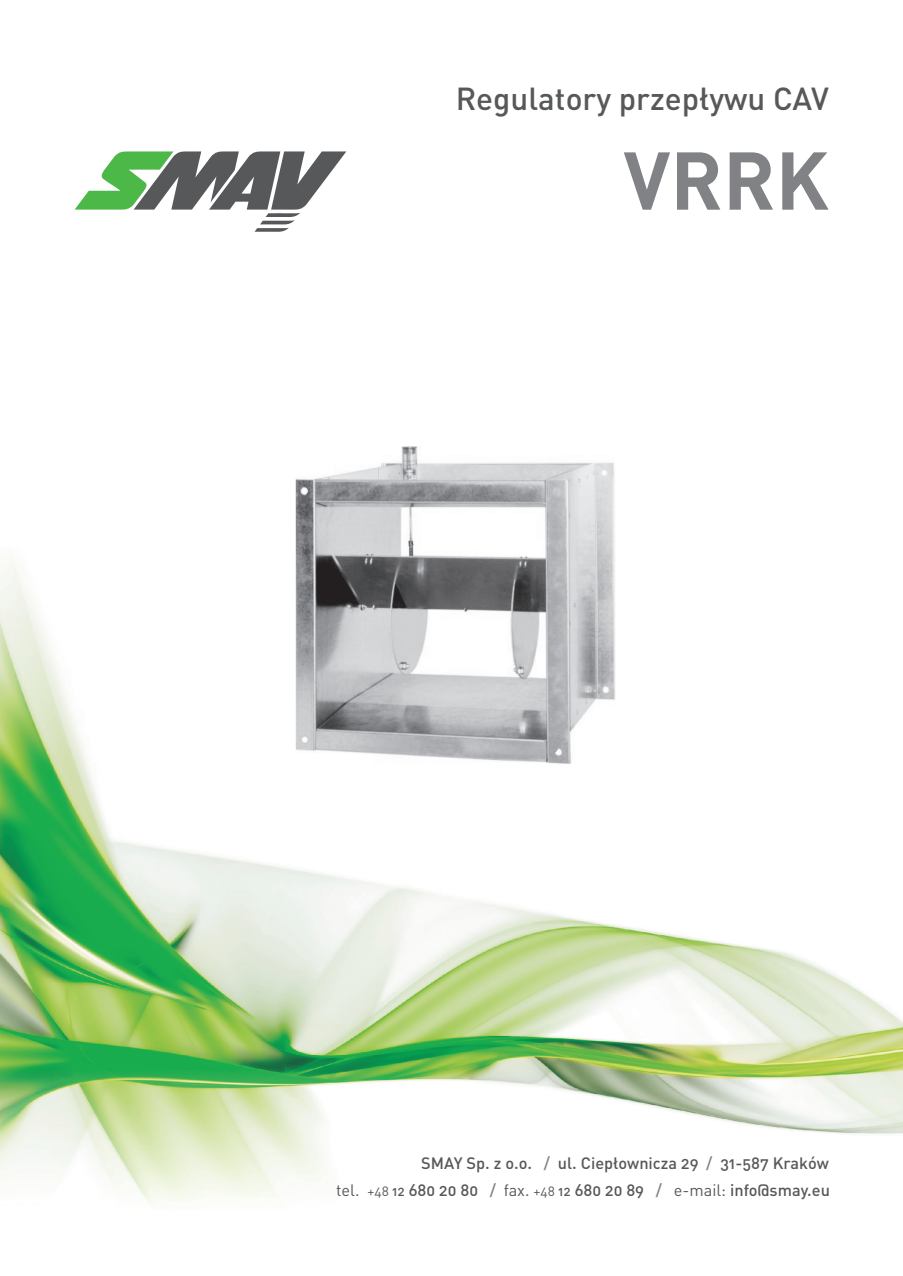
<style>
.page{position:relative;width:903px;height:1276px;background:#fff}
.page>*{position:absolute;margin:0;border:0;box-sizing:border-box;transform-origin:0 0}
.t1{font:700 80.5px "DIN Pro";color:#808285}
.t2{font:31.5px "DIN Pro";color:#57585a}
.t3{font:16.28px "DIN";color:#57585a}
.t4{font:16.28px "DIN Pro";color:#57585a}
.t5{font:16.28px "DIN";color:#808285}
.s1{font-family:"DIN Pro"}
.s2{font-family:"DIN"}
.s3{font-family:"DIN Bold Alternate"}
.s4{font-family:"DIN Bold Alternate";font-size:13.3px}
.s5{font-size:13.3px}
.s6{color:#808285}
</style>
<div class="page">
<img style="left:0;top:446px;width:903px;height:760px">
<svg style="left:75px;top:151px;width:271px;height:81px"></svg>
<img style="left:296px;top:447px;width:320px;height:317px">
<h2 class="t2" style="left:456px;top:88px;width:375px">Regulatory przep³ywu CAV</h2>
<h1 class="t1" style="left:624px;top:152px;width:207px">VRRK</h1>
<p class="t5" style="left:544px;top:1158px;width:8px">/</p>
<p class="t3" style="left:720px;top:1158px;width:110px">31-587 <span class="s1">Kraków</span></p>
<p class="t5" style="left:706px;top:1158px;width:8px">/</p>
<p class="t3" style="left:421px;top:1158px;width:112px">SMAY Sp. z o.o.</p>
<p class="t4" style="left:558px;top:1158px;width:142px"><span class="s2">ul.</span> Ciep³ownicza <span class="s2">29</span></p>
<p class="t3" style="left:336px;top:1184px;width:161px"><span class="s3">tel.</span> <span class="s4">+48</span> <span class="s5">12</span> 680 20 80 <span class="s6">/</span></p>
<p class="t5" style="left:656px;top:1184px;width:8px">/</p>
<p class="t3" style="left:504px;top:1184px;width:142px"><span class="s3">fax.</span> <span class="s4">+48</span> <span class="s5">12</span> 680 20 89</p>
<p class="t3" style="left:674px;top:1184px;width:158px"><span class="s3">e-mail:</span> info@smay.eu</p>
</div>
